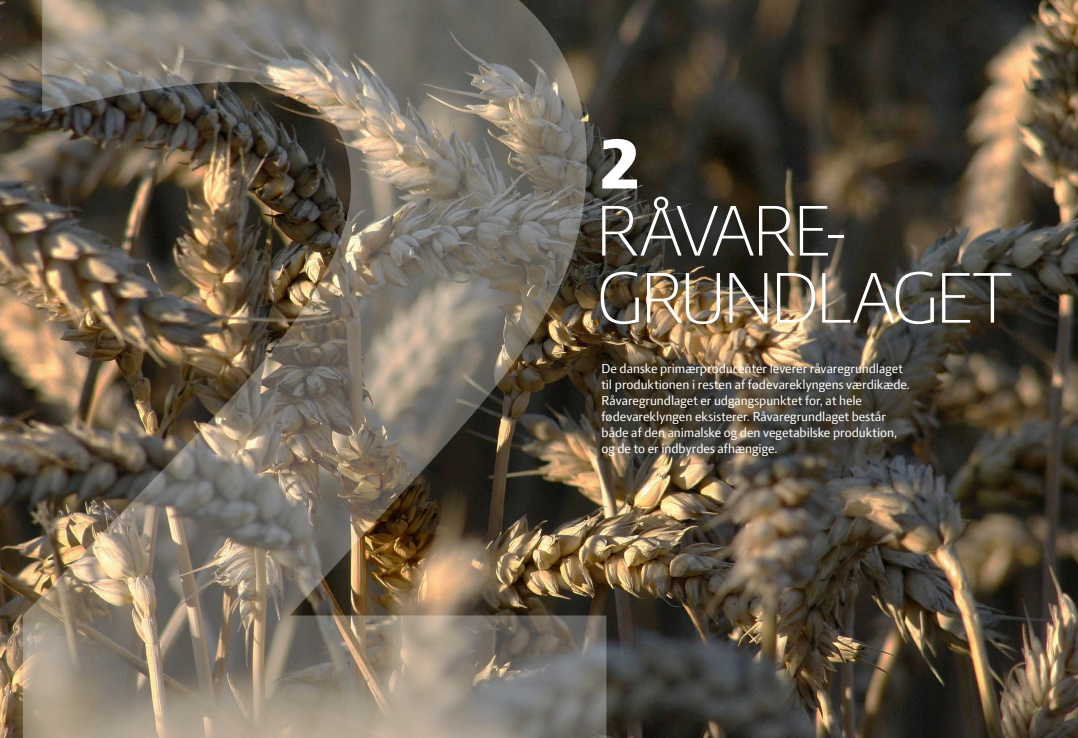
<style>
.page{position:relative;width:1078px;height:738px;background:#fff}
.page>*{position:absolute;margin:0;border:0;box-sizing:border-box;transform-origin:0 0}
.t1{font:800 1296px "LF Press Sans";color:#fff}
.t2{font:300 77px/67px "LF Press Sans";letter-spacing:-.035em;color:#fff}
.t3{font:800 77px "LF Press Sans";color:#fff}
.t4{font:14px/16px "LF Press Sans";color:#fff}
</style>
<div class="page">
<img style="left:0;top:0;width:1077px;height:737px">
<h1 class="t1" style="left:-12px;top:-403px;width:650px">2</h1>
<h2 class="t3" style="left:600px;top:119px;width:40px">2</h2>
<h2 class="t2" style="left:596px;top:196px;width:418px">RÅVARE-<br>GRUNDLAGET</h2>
<p class="t4" style="left:601px;top:360px;width:310px">De danske primærproducenter leverer råvaregrundlaget til produktionen i resten af fødevareklyngens værdikæde.<br>Råvaregrundlaget er udgangspunktet for, at hele fødevareklyngen eksisterer. Råvaregrundlaget består både af den animalske og den vegetabilske produktion, og de to er indbyrdes afhængige.</p>
</div>
